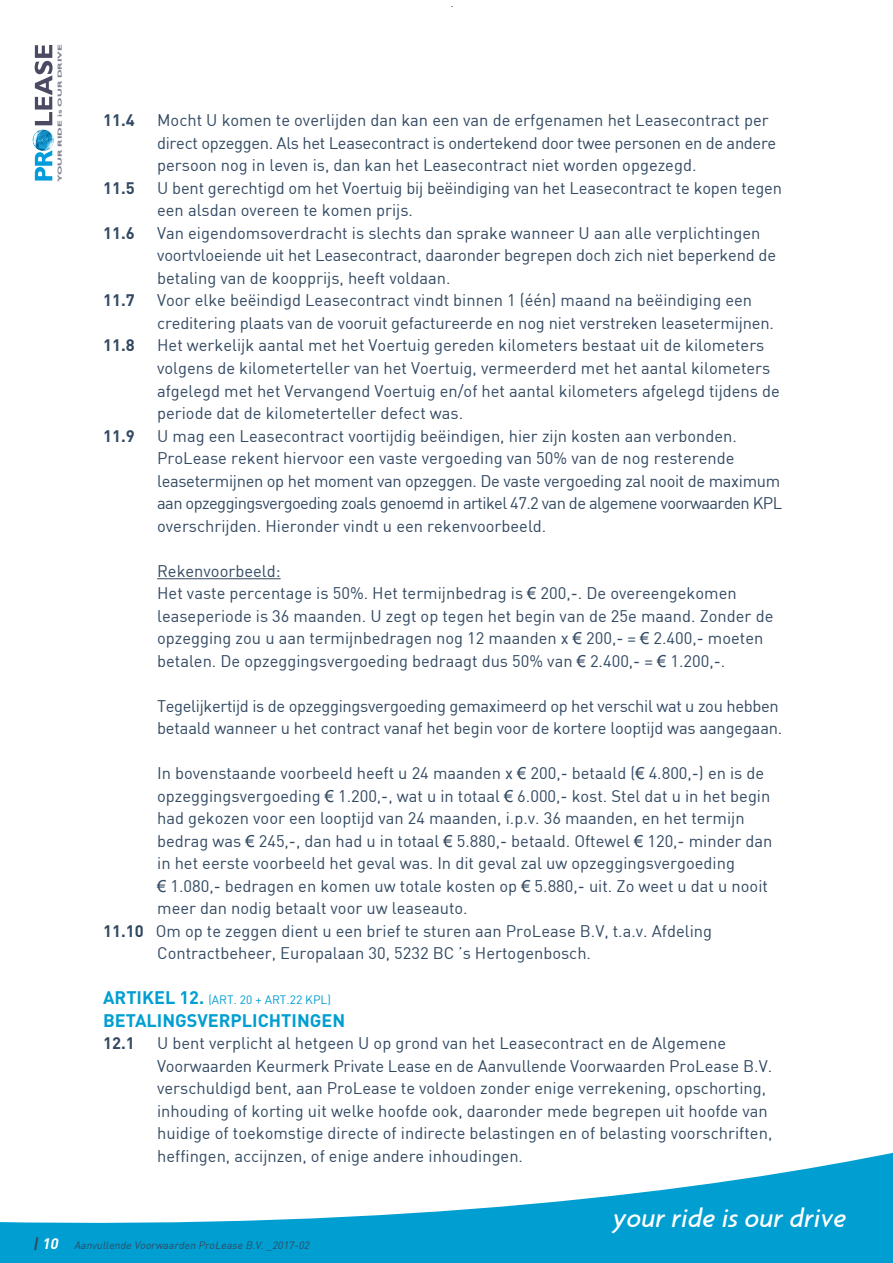
<style>
.page{position:relative;width:893px;height:1263px;background:#fff}
.page>*{position:absolute;margin:0;border:0;box-sizing:border-box;transform-origin:0 0}
.t1{font:italic 500 27.9px "Agenda";color:#fff}
.t2{font:700 18px "DIN";color:#009ed1}
.t3{font:16.5px/22.5px "DIN";color:#324962}
.t4{font:16.5px/22.5px "DIN";letter-spacing:-.02em;color:#324962}
.t5{font:700 16.5px "DIN";color:#324962}
.t6{font:12px "DIN";color:#009ed1}
.t7{font:italic 10.5px "DIN";color:#324962}
.t8{font:700 6px "Gill Sans";color:#808191;scale:1.81 1}
.s1{font-family:"Arial"}
.s2{font-weight:700}
.s3{font-weight:700;font-size:18px}
.s4{font-weight:700;font-size:15px}
.s5{font-weight:700;font-size:15px;color:#fff}
</style>
<div class="page">
<svg style="left:35px;top:150px;width:17px;height:31px"></svg>
<svg style="left:35px;top:45px;width:18px;height:89px"></svg>
<svg style="left:0;top:1152px;width:893px;height:111px;fill:#009ed1"></svg>
<hr style="left:157px;top:578px;width:124px;height:1px;background:#324962">
<p class="t8" style="left:56px;top:182px;width:78px;rotate:-90deg">YOUR RIDE is OUR DRIVE</p>
<p class="t5" style="left:103px;top:110px;width:33px">11.4</p>
<p class="t3" style="left:157px;top:109px;width:621px">Mocht U komen te overlijden dan kan een van de erfgenamen het Leasecontract per direct opzeggen. Als het Leasecontract is ondertekend door twee personen en de andere persoon nog in leven is, dan kan het Leasecontract niet worden opgezegd.</p>
<p class="t5" style="left:103px;top:177px;width:33px">11.5</p>
<p class="t3" style="left:157px;top:176px;width:626px">U bent gerechtigd om het Voertuig bij beëindiging van het Leasecontract te kopen tegen een alsdan overeen te komen prijs.</p>
<p class="t5" style="left:103px;top:222px;width:33px">11.6</p>
<p class="t3" style="left:157px;top:221px;width:621px">Van eigendomsoverdracht is slechts dan sprake wanneer U aan alle verplichtingen voortvloeiende uit het Leasecontract, daaronder begrepen doch zich niet beperkend de betaling van de koopprijs, heeft voldaan.</p>
<p class="t5" style="left:103px;top:290px;width:33px">11.7</p>
<p class="t3" style="left:157px;top:289px;width:618px">Voor elke beëindigd Leasecontract vindt binnen 1 (één) maand na beëindiging een creditering plaats van de vooruit gefactureerde en nog niet verstreken leasetermijnen.</p>
<p class="t5" style="left:103px;top:335px;width:33px">11.8</p>
<p class="t3" style="left:157px;top:334px;width:624px">Het werkelijk aantal met het Voertuig gereden kilometers bestaat uit de kilometers volgens de kilometerteller van het Voertuig, vermeerderd met het aantal kilometers afgelegd met het Vervangend Voertuig en/of het aantal kilometers afgelegd tijdens de periode dat de kilometerteller defect was.</p>
<p class="t5" style="left:103px;top:425px;width:33px">11.9</p>
<p class="t3" style="left:157px;top:424px;width:627px">U mag een Leasecontract voortijdig beëindigen, hier zijn kosten aan verbonden.<br>ProLease rekent hiervoor een vaste vergoeding van 50% van de nog resterende leasetermijnen op het moment van opzeggen. De vaste vergoeding zal nooit de maximum aan opzeggingsvergoeding zoals genoemd in artikel 47.2 van de algemene voorwaarden KPL overschrijden. Hieronder vindt u een rekenvoorbeeld.</p>
<p class="t3" style="left:157px;top:559px;width:618px">Rekenvoorbeeld:<br>Het vaste percentage is 50%. Het termijnbedrag is <span class="s1">€</span> 200,-. De overeengekomen leaseperiode is 36 maanden. U zegt op tegen het begin van de 25e maand. Zonder de opzegging zou u aan termijnbedragen nog 12 maanden x <span class="s1">€</span> 200,- = <span class="s1">€</span> 2.400,- moeten betalen. De opzeggingsvergoeding bedraagt dus 50% van <span class="s1">€</span> 2.400,- = <span class="s1">€</span> 1.200,-.</p>
<p class="t4" style="left:157px;top:694px;width:627px">Tegelijkertijd is de opzeggingsvergoeding gemaximeerd op het verschil wat u zou hebben betaald wanneer u het contract vanaf het begin voor de kortere looptijd was aangegaan.</p>
<p class="t3" style="left:157px;top:762px;width:609px">In bovenstaande voorbeeld heeft u 24 maanden x <span class="s1">€</span> 200,- betaald (<span class="s1">€</span> 4.800,-) en is de</p>
<p class="t3" style="left:157px;top:784px;width:615px">opzeggingsvergoeding <span class="s1">€</span> 1.200,-, wat u in totaal <span class="s1">€</span> 6.000,- kost. Stel dat u in het begin</p>
<p class="t3" style="left:157px;top:807px;width:589px">had gekozen voor een looptijd van 24 maanden, i.p.v. 36 maanden, en het termijn</p>
<p class="t3" style="left:157px;top:829px;width:617px">bedrag was <span class="s1">€</span> 245,-, dan had u in totaal <span class="s1">€</span> 5.880,- betaald. Oftewel <span class="s1">€</span> 120,- minder dan</p>
<p class="t3" style="left:157px;top:852px;width:579px">in het eerste voorbeeld het geval was. In dit geval zal uw opzeggingsvergoeding</p>
<p class="t3" style="left:157px;top:874px;width:612px"><span class="s1">€</span> 1.080,- bedragen en komen uw totale kosten op <span class="s1">€</span> 5.880,- uit. Zo weet u dat u nooit</p>
<p class="t3" style="left:157px;top:897px;width:312px">meer dan nodig betaalt voor uw leaseauto.</p>
<p class="t3" style="left:103px;top:919px;width:610px"><span class="s2">11.10</span> Om op te zeggen dient u een brief te sturen aan ProLease B.V, t.a.v. Afdeling</p>
<p class="t3" style="left:157px;top:942px;width:435px">Contractbeheer, Europalaan 30, 5232 BC ’s Hertogenbosch.</p>
<p class="t6" style="left:103px;top:992px;width:229px"><span class="s3">ARTIKEL 12.</span> (ART. 20 + ART.22 KPL)</p>
<p class="t2" style="left:103px;top:1008px;width:244px">BETALINGSVERPLICHTINGEN</p>
<p class="t5" style="left:103px;top:1032px;width:33px">12.1</p>
<p class="t3" style="left:157px;top:1031px;width:617px">U bent verplicht al hetgeen U op grond van het Leasecontract en de Algemene Voorwaarden Keurmerk Private Lease en de Aanvullende Voorwaarden ProLease B.V. verschuldigd bent, aan ProLease te voldoen zonder enige verrekening, opschorting, inhouding of korting uit welke hoofde ook, daaronder mede begrepen uit hoofde van huidige of toekomstige directe of indirecte belastingen en of belasting voorschriften, heffingen, accijnzen, of enige andere inhoudingen.</p>
<p class="t7" style="left:33px;top:1238px;width:280px"><span class="s4">|</span><span class="s5">10</span> Aanvullende Voorwaarden ProLease B.V._2017-02</p>
<h1 class="t1" style="left:613px;top:1211px;width:235px">your ride is our drive</h1>
</div>
